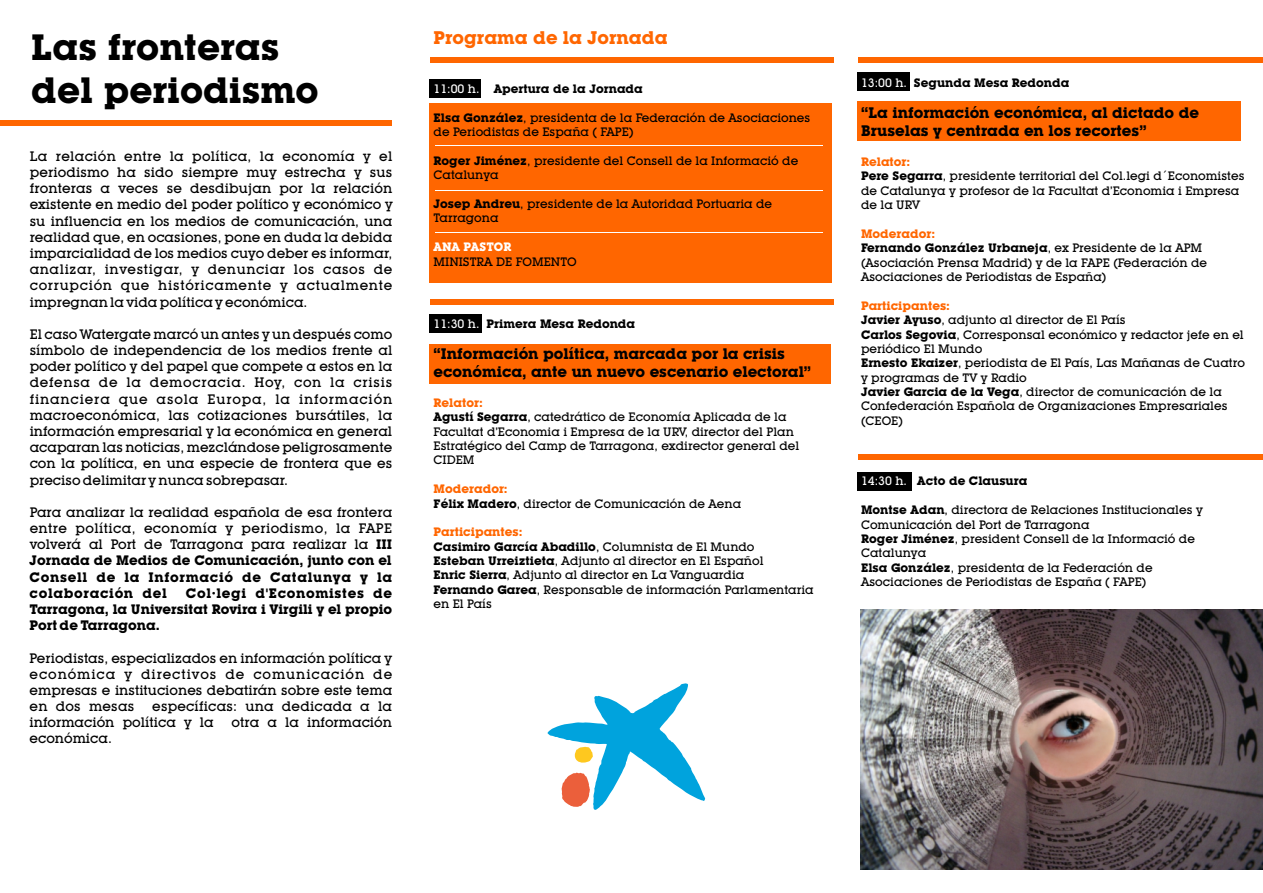
<style>
.page{position:relative;width:1263px;height:893px;background:#fff}
.page>*{position:absolute;margin:0;border:0;box-sizing:border-box;transform-origin:0 0}
.t1{font:700 36px/43.2px "Lubalin Graph IT Cby BT";color:#000}
.t2{font:700 18px "Lubalin Graph IT Cby BT";color:#f60}
.t3{font:700 15px/18px "Lubalin Graph IT Cby BT";color:#000}
.t4{font:500 13.5px/16.2px "Lubalin Graph IT Cby BT";color:#000;text-align:justify}
.t5{font:700 13.5px/16.2px "Lubalin Graph IT Cby BT";color:#000;text-align:justify}
.t6{font:500 12px/14.4px "Lubalin Graph IT Cby BT";color:#000}
.t7{font:700 12px "Lubalin Graph IT Cby BT";color:#000}
.t8{font:700 12px "Lubalin Graph IT Cby BT";color:#fff}
.s1{font-weight:500;color:#fefefe}
.s2{font-weight:700}
.s3{font-weight:700;color:#f60}
</style>
<div class="page">
<div style="left:429px;top:103px;width:403px;height:180px;background:#f60"></div>
<hr style="left:435px;top:145px;width:388px;height:1px;background:#fefefe">
<hr style="left:435px;top:190px;width:388px;height:1px;background:#fefefe">
<hr style="left:435px;top:232px;width:388px;height:1px;background:#fefefe">
<div style="left:857px;top:472px;width:55px;height:19px;background:#000"></div>
<div style="left:429px;top:80px;width:52px;height:18px;background:#000"></div>
<div style="left:429px;top:314px;width:53px;height:19px;background:#000"></div>
<div style="left:429px;top:344px;width:402px;height:39px;background:#f60"></div>
<div style="left:857px;top:101px;width:384px;height:40px;background:#f60"></div>
<div style="left:857px;top:72px;width:52px;height:18px;background:#000"></div>
<div style="left:0;top:120px;width:391px;height:5px;background:#f60"></div>
<div style="left:430px;top:58px;width:403px;height:5px;background:#f60"></div>
<div style="left:430px;top:299px;width:403px;height:5px;background:#f60"></div>
<div style="left:858px;top:454px;width:405px;height:5px;background:#f60"></div>
<div style="left:858px;top:58px;width:405px;height:5px;background:#f60"></div>
<img style="left:861px;top:609px;width:402px;height:260px">
<svg style="left:548px;top:683px;width:157px;height:127px"></svg>
<h1 class="t1" style="left:31px;top:29px;width:289px">Las fronteras del periodismo</h1>
<h2 class="t2" style="left:434px;top:30px;width:236px">Programa de la Jornada</h2>
<p class="t7" style="left:434px;top:84px;width:211px"><span class="s1">11:00 h.</span> Apertura de la Jornada</p>
<p class="t6" style="left:434px;top:111px;width:378px"><span class="s2">Elsa González</span>, presidenta de la Federación de Asociaciones de Periodistas de España ( FAPE)</p>
<p class="t6" style="left:434px;top:155px;width:366px"><span class="s2">Roger Jiménez</span>, presidente del Consell de la Informació de<br>Catalunya</p>
<p class="t6" style="left:434px;top:198px;width:340px"><span class="s2">Josep Andreu</span>, presidente de la Autoridad Portuaria de<br>Tarragona</p>
<p class="t8" style="left:434px;top:242px;width:79px">ANA PASTOR</p>
<p class="t6" style="left:434px;top:255px;width:145px">MINISTRA DE FOMENTO</p>
<p class="t4" style="left:30px;top:149px;width:365px">La relación entre la política, la economía y el periodismo ha sido siempre muy estrecha y sus fronteras a veces se desdibujan por la relación existente en medio del poder político y económico y su influencia en los medios de comunicación, una realidad que, en ocasiones, pone en duda la debida imparcialidad de los medios cuyo deber es informar, analizar, investigar, y denunciar los casos de corrupción que históricamente y actualmente impregnan la vida política y económica.</p>
<p class="t4" style="left:30px;top:327px;width:364px">El caso Watergate marcó un antes y un después como símbolo de independencia de los medios frente al poder político y del papel que compete a estos en la defensa de la democracia. Hoy, con la crisis financiera que asola Europa, la información macroeconómica, las cotizaciones bursátiles, la información empresarial y la económica en general acaparan las noticias, mezclándose peligrosamente con la política, en una especie de frontera que es preciso delimitar y nunca sobrepasar.</p>
<p class="t4" style="left:30px;top:505px;width:364px">Para analizar la realidad española de esa frontera entre política, economía y periodismo, la FAPE volverá al Port de Tarragona para realizar la <span class="s2">III Jornada de Medios de Comunicación, junto con el Consell de la Informació de Catalunya y la colaboración del</span></p>
<p class="t7" style="left:434px;top:319px;width:203px"><span class="s1">11:30 h.</span> Primera Mesa Redonda</p>
<p class="t3" style="left:434px;top:346px;width:379px">“Información política, marcada por la crisis económica, ante un nuevo escenario electoral”</p>
<p class="t6" style="left:434px;top:396px;width:367px"><span class="s3">Relator:<br></span><span class="s2">Agustí Segarra</span>, catedrático de Economía Aplicada de la Facultat d’Economia i Empresa de la URV, director del Plan Estratégico del Camp de Tarragona, exdirector general del CIDEM</p>
<p class="t6" style="left:434px;top:483px;width:309px"><span class="s3">Moderador:<br></span><span class="s2">Félix Madero</span>, director de Comunicación de Aena</p>
<p class="t6" style="left:434px;top:526px;width:382px"><span class="s3">Participantes:<br></span><span class="s2">Casimiro García Abadillo</span>, Columnista de El Mundo<br><span class="s2">Esteban Urreiztieta</span>, Adjunto al director en El Español<br><span class="s2">Enric Sierra</span>, Adjunto al director en La Vanguardia<br><span class="s2">Fernando Garea</span>, Responsable de información Parlamentaria en El País</p>
<p class="t5" style="left:30px;top:586px;width:364px;text-indent:156px">Col·legi d'Economistes de Tarragona, la Universitat Rovira i Virgili y el propio Port de Tarragona.</p>
<p class="t4" style="left:30px;top:651px;width:364px">Periodistas, especializados en información política y económica y directivos de comunicación de empresas e instituciones debatirán sobre este tema en dos mesas</p>
<p class="t4" style="left:30px;top:699px;width:364px;text-indent:123px">específicas: una dedicada a la información política y la</p>
<p class="t4" style="left:232px;top:716px;width:162px">otra a la información</p>
<p class="t4" style="left:30px;top:732px;width:84px">económica.</p>
<p class="t7" style="left:861px;top:78px;width:210px"><span class="s1">13:00 h.</span> Segunda Mesa Redonda</p>
<p class="t3" style="left:861px;top:106px;width:339px">“La información económica, al dictado de<br>Bruselas y centrada en los recortes”</p>
<p class="t6" style="left:861px;top:156px;width:385px"><span class="s3">Relator:<br></span><span class="s2">Pere Segarra</span>, presidente territorial del Col.legi d´Economistes de Catalunya y profesor de la Facultat d’Economia i Empresa de la URV</p>
<p class="t6" style="left:861px;top:228px;width:348px"><span class="s3">Moderador:<br></span><span class="s2">Fernando González Urbaneja</span>, ex Presidente de la APM (Asociación Prensa Madrid) y de la FAPE (Federación de Asociaciones de Periodistas de España)</p>
<p class="t6" style="left:861px;top:299px;width:385px"><span class="s3">Participantes:<br></span><span class="s2">Javier Ayuso</span>, adjunto al director de El País<br><span class="s2">Carlos Segovia</span>, Corresponsal económico y redactor jefe en el periódico El Mundo<br><span class="s2">Ernesto Ekaizer</span>, periodista de El País, Las Mañanas de Cuatro y programas de TV y Radio<br><span class="s2">Javier Garcia de la Vega</span>, director de comunicación de la Confederación Española de Organizaciones Empresariales (CEOE)</p>
<p class="t7" style="left:861px;top:476px;width:168px"><span class="s1">14:30 h.</span> Acto de Clausura</p>
<p class="t6" style="left:861px;top:504px;width:343px"><span class="s2">Montse Adan</span>, directora de Relaciones Institucionales y Comunicación del Port de Tarragona<br><span class="s2">Roger Jiménez</span>, president Consell de la Informació de Catalunya<br><span class="s2">Elsa González</span>, presidenta de la Federación de Asociaciones de Periodistas de España ( FAPE)</p>
</div>
